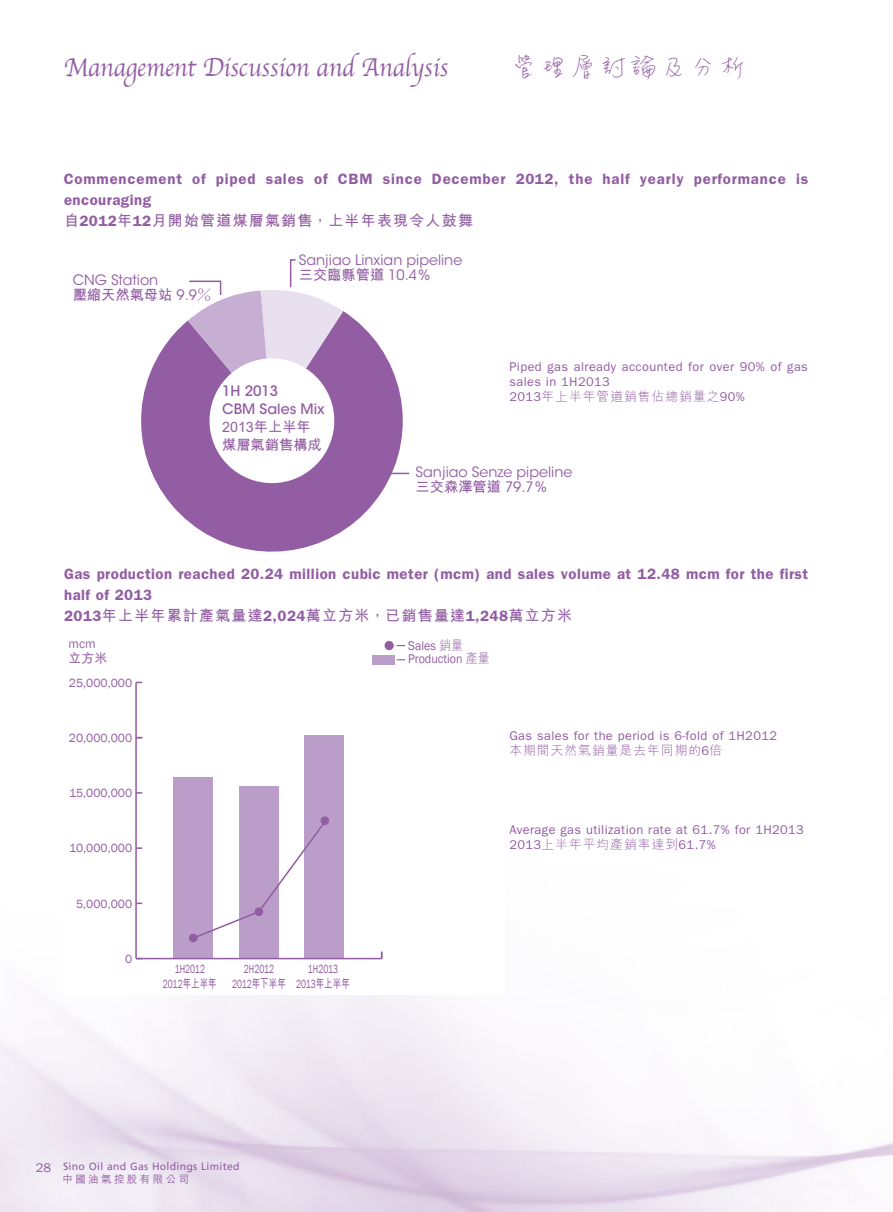
<style>
.page{position:relative;width:893px;height:1212px;background:#fff}
.page>*{position:absolute;margin:0;border:0;box-sizing:border-box;transform-origin:0 0}
.t1{font:300 28.5px "M Ling Wai FHK";letter-spacing:.045em;color:#925da3}
.t2{font:27px "Apple Chancery";letter-spacing:-.005em;color:#925da3;scale:.9 1}
.t3{font:600 15px/21px "ITC Franklin Gothic Std";letter-spacing:.03em;color:#925da3}
.t4{font:600 15px/21px "ITC Franklin Gothic Std";letter-spacing:.055em;color:#925da3}
.t5{font:700 15px "M Hei HK";letter-spacing:.08em;color:#925da3}
.t6{font:14.25px "ITC Avant Garde Std";color:#925da3}
.t7{font:700 14.25px/18px "M Hei HK";color:#925da3}
.t8{font:500 14.25px/18px "ITC Avant Garde Std";color:#925da3}
.t9{font:12.9px/13.2px "Franklin Gothic";color:#925da3;scale:.93 1}
.t10{font:12.9px "Franklin Gothic";color:#925da3}
.t11{font:700 12.9px "M Hei HK";color:#925da3}
.t12{font:12.75px/15px "ITC Franklin Gothic Std";letter-spacing:.03em;color:#925da3}
.t13{font:300 12.75px "M Hei HK";letter-spacing:.08em;color:#925da3}
.t14{font:12.15px "Franklin Gothic";color:#925da3}
.t15{font:12.15px/14.7px "Franklin Gothic";color:#925da3;text-align:center;scale:.7 1}
.t16{font:10.5px "Frutiger LT Std";letter-spacing:.03em;color:#925da3}
.t17{font:500 10.5px "M Hei HK";letter-spacing:.23em;color:#925da3}
.s1{font-family:"ITC Franklin Gothic Std";font-weight:600}
.s2{font-family:"ITC Avant Garde Std";font-weight:400}
.s3{font-family:"Adobe Ming Std";font-weight:300}
.s4{font-family:"ITC Franklin Gothic Std";font-weight:400}
.s5{font-family:"M Hei HK";font-weight:700}
.s6{font-family:"M Hei HK";font-weight:300}
.s7{font-family:"ITC Franklin Gothic Std";font-size:12.75px}
</style>
<div class="page">
<svg style="left:141px;top:311px;width:269px;height:241px;fill:#925da3"></svg>
<svg style="left:188px;top:259px;width:155px;height:232px"></svg>
<div style="left:385px;top:641px;width:9px;height:9px;background:#925da3;border-radius:50%"></div>
<div style="left:373px;top:655px;width:22px;height:9px;background:#bb9dc9"></div>
<hr style="left:135px;top:682px;width:2px;height:276px;background:#925da3">
<div style="left:174px;top:777px;width:39px;height:181px;background:#bb9dc9"></div>
<div style="left:239px;top:785px;width:39px;height:173px;background:#bb9dc9"></div>
<div style="left:305px;top:735px;width:39px;height:223px;background:#bb9dc9"></div>
<hr style="left:136px;top:958px;width:246px;height:1px;background:#925da3">
<svg style="left:192px;top:819px;width:132px;height:121px"></svg>
<div style="left:320px;top:816px;width:9px;height:9px;background:#925da3;border-radius:50%"></div>
<div style="left:189px;top:934px;width:9px;height:8px;background:#925da3;border-radius:50%"></div>
<div style="left:255px;top:907px;width:8px;height:9px;background:#925da3;border-radius:50%"></div>
<h2 class="t2" style="left:64px;top:46px;width:428px">Management Discussion and Analysis</h2>
<h1 class="t1" style="left:510px;top:48px;width:238px">管理層討論及分析</h1>
<p class="t4" style="left:64px;top:168px;width:746px">Commencement of piped sales of CBM since December 2012, the half yearly performance is encouraging</p>
<p class="t5" style="left:64px;top:209px;width:410px">自<span class="s1">2012</span>年<span class="s1">12</span>月開始管道煤層氣銷售，上半年表現令人鼓舞</p>
<p class="t6" style="left:73px;top:271px;width:87px">CNG Station</p>
<p class="t7" style="left:73px;top:284px;width:140px">壓縮天然氣母站 <span class="s2">9.9</span><span class="s3">％</span></p>
<p class="t6" style="left:299px;top:251px;width:165px">Sanjiao Linxian pipeline</p>
<p class="t7" style="left:299px;top:264px;width:134px">三交臨縣管道 <span class="s2">10.4</span>％</p>
<p class="t8" style="left:222px;top:382px;width:104px">1H 2013<br>CBM Sales Mix</p>
<p class="t7" style="left:222px;top:417px;width:101px">2013年上半年煤層氣銷售構成</p>
<p class="t12" style="left:509px;top:359px;width:300px">Piped gas already accounted for over 90% of gas sales in 1H2013</p>
<p class="t13" style="left:509px;top:387px;width:237px"><span class="s4">2013</span>年上半年管道銷售佔總銷量之<span class="s4">90%</span></p>
<p class="t6" style="left:416px;top:464px;width:158px">Sanjiao Senze pipeline</p>
<p class="t7" style="left:416px;top:477px;width:134px">三交森澤管道 <span class="s2">79.7</span>％</p>
<p class="t3" style="left:64px;top:563px;width:746px">Gas production reached 20.24 million cubic meter (mcm) and sales volume at 12.48 mcm for the first half of 2013</p>
<p class="t5" style="left:64px;top:604px;width:509px"><span class="s1">2013</span>年上半年累計產氣量達<span class="s1">2,024</span>萬立方米，已銷售量達<span class="s1">1,248</span>萬立方米</p>
<p class="t10" style="left:69px;top:635px;width:29px">mcm</p>
<p class="t11" style="left:69px;top:649px;width:40px">立方米</p>
<p class="t14" style="left:69px;top:675px;width:65px">25,000,000</p>
<p class="t14" style="left:69px;top:730px;width:65px">20,000,000</p>
<p class="t14" style="left:69px;top:786px;width:65px">15,000,000</p>
<p class="t14" style="left:69px;top:841px;width:64px">10,000,000</p>
<p class="t14" style="left:76px;top:896px;width:58px">5,000,000</p>
<p class="t14" style="left:125px;top:951px;width:9px">0</p>
<p class="t15" style="left:163px;top:962px;width:78px">1H2012<br>2012<span class="s5">年上半年</span></p>
<p class="t15" style="left:232px;top:962px;width:78px">2H2012<br>2012<span class="s5">年下半年</span></p>
<p class="t15" style="left:296px;top:962px;width:78px">1H2013<br>2013<span class="s5">年上半年</span></p>
<p class="t9" style="left:408px;top:639px;width:89px">Sales <span class="s6">銷量<br></span>Production <span class="s6">產量</span></p>
<p class="t12" style="left:509px;top:728px;width:269px">Gas sales for the period is 6-fold of 1H2012</p>
<p class="t13" style="left:509px;top:741px;width:214px">本期間天然氣銷量是去年同期的<span class="s4">6</span>倍</p>
<p class="t12" style="left:509px;top:822px;width:296px">Average gas utilization rate at 61.7% for 1H2013</p>
<p class="t13" style="left:509px;top:835px;width:208px"><span class="s4">2013</span>上半年平均產銷率達到<span class="s4">61.7%</span></p>
<p class="t16" style="left:36px;top:1160px;width:205px"><span class="s7">28</span> Sino Oil and Gas Holdings Limited</p>
<p class="t17" style="left:62px;top:1172px;width:128px">中國油氣控股有限公司</p>
</div>
